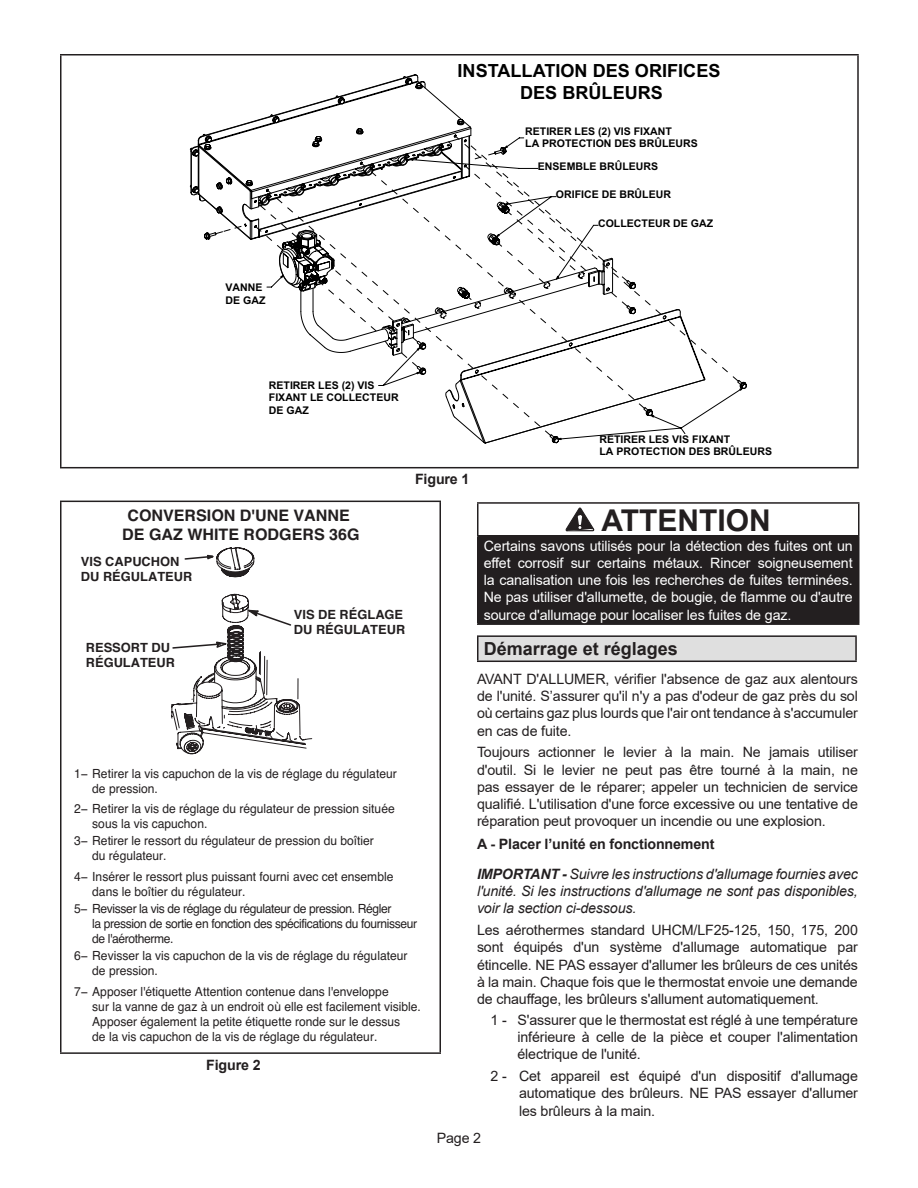
<style>
.page{position:relative;width:918px;height:1188px;background:#fff}
.page>*{position:absolute;margin:0;border:0;box-sizing:border-box;transform-origin:0 0}
.WARNING_20pt{font:700 30px "Arial";color:#231f20}
.t1{font:700 18.15px/21.8px "Arial";color:#000;text-align:center}
.Heading_12pt_Bold_Le{font:700 18px "Arial";color:#231f20}
.t2{font:700 15.75px/18.9px "Helvetica";color:#231f20;text-align:center}
.paragraph{font:14.25px/17.2px "Arial";letter-spacing:-.01em;color:#231f20;text-align:justify}
.White_10pt{font:14.25px/17.2px "Arial";letter-spacing:-.01em;color:#fff;text-align:justify}
.paragraph-2{font:italic 14.25px/17.2px "Arial";letter-spacing:-.01em;color:#231f20;text-align:justify}
.Paragraph_Bold{font:700 14.25px "Arial";letter-spacing:-.01em;color:#231f20}
.t3{font:12.6px/15.1px "Helvetica";color:#231f20;scale:.95 1}
.t4{font:12.6px/15.1px "Helvetica";letter-spacing:-.03em;color:#231f20;scale:.95 1}
.t5{font:700 12.6px/15.1px "Helvetica";color:#231f20}
.t6{font:700 10.5px/12.8px "Arial";color:#000}
.s1{font-weight:700}
</style>
<div class="page">
<hr style="left:60px;top:54px;width:799px;height:2px;background:#231f20">
<hr style="left:60px;top:56px;width:2px;height:411px;background:#231f20">
<hr style="left:857px;top:56px;width:2px;height:411px;background:#231f20">
<hr style="left:60px;top:467px;width:799px;height:1px;background:#231f20">
<svg style="left:190px;top:83px;width:515px;height:360px"></svg>
<hr style="left:60px;top:501px;width:381px;height:1px;background:#231f20">
<hr style="left:60px;top:502px;width:2px;height:550px;background:#231f20">
<hr style="left:440px;top:502px;width:1px;height:550px;background:#231f20">
<hr style="left:60px;top:1052px;width:381px;height:2px;background:#231f20">
<svg style="left:171px;top:547px;width:141px;height:207px"></svg>
<div style="left:478px;top:536px;width:381px;height:88px;background:#231f20"></div>
<hr style="left:477px;top:502px;width:383px;height:2px;background:#231f20">
<hr style="left:477px;top:504px;width:1px;height:31px;background:#231f20">
<hr style="left:858px;top:504px;width:2px;height:31px;background:#231f20">
<hr style="left:477px;top:535px;width:383px;height:2px;background:#231f20">
<hr style="left:477px;top:537px;width:1px;height:86px;background:#231f20">
<hr style="left:858px;top:537px;width:2px;height:86px;background:#231f20">
<hr style="left:477px;top:623px;width:383px;height:2px;background:#231f20">
<svg style="left:565px;top:507px;width:30px;height:25px"></svg>
<div style="left:478px;top:636px;width:378px;height:25px;background:#dfdfdf"></div>
<hr style="left:477px;top:635px;width:380px;height:2px;background:#231f20">
<hr style="left:477px;top:661px;width:380px;height:1px;background:#231f20">
<svg style="left:477px;top:637px;width:1px;height:24px"></svg>
<hr style="left:855px;top:637px;width:2px;height:24px;background:#231f20">
<p class="t1" style="left:458px;top:60px;width:264px">INSTALLATION DES ORIFICES<br>DES BRÛLEURS</p>
<p class="t6" style="left:525px;top:125px;width:174px">RETIRER LES (2) VIS FIXANT<br>LA PROTECTION DES BRÛLEURS</p>
<p class="t6" style="left:538px;top:160px;width:122px">ENSEMBLE BRÛLEURS</p>
<p class="t6" style="left:226px;top:281px;width:41px">VANNE<br>DE GAZ</p>
<p class="t6" style="left:556px;top:189px;width:117px">ORIFICE DE BRÛLEUR</p>
<p class="t6" style="left:598px;top:217px;width:117px">COLLECTEUR DE GAZ</p>
<p class="t6" style="left:269px;top:379px;width:131px">RETIRER LES (2) VIS<br>FIXANT LE COLLECTEUR<br>DE GAZ</p>
<p class="t2" style="left:122px;top:506px;width:239px">CONVERSION D'UNE VANNE<br>DE GAZ WHITE RODGERS 36G</p>
<p class="t5" style="left:81px;top:554px;width:113px">VIS CAPUCHON<br>DU RÉGULATEUR</p>
<p class="t5" style="left:86px;top:640px;width:91px">RESSORT DU<br>RÉGULATEUR</p>
<p class="t5" style="left:294px;top:607px;width:113px">VIS DE RÉGLAGE<br>DU RÉGULATEUR</p>
<p class="Paragraph_Bold" style="left:415px;top:469px;width:56px">Figure 1</p>
<p class="t3" style="left:92px;top:766px;width:322px;text-indent:-18px">1− Retirer la vis capuchon de la vis de réglage du régulateur de pression.</p>
<p class="t3" style="left:92px;top:802px;width:320px;text-indent:-18px">2− Retirer la vis de réglage du régulateur de pression située sous la vis capuchon.</p>
<p class="t3" style="left:92px;top:834px;width:298px;text-indent:-18px">3− Retirer le ressort du régulateur de pression du boîtier du régulateur.</p>
<p class="t3" style="left:92px;top:869px;width:318px;text-indent:-18px">4− Insérer le ressort plus puissant fourni avec cet ensemble dans le boîtier du régulateur.</p>
<p class="t4" style="left:92px;top:901px;width:343px;text-indent:-18px">5− Revisser la vis de réglage du régulateur de pression. Régler<br>la pression de sortie en fonction des spécifications du fournisseur de l'aérotherme.</p>
<p class="t3" style="left:92px;top:949px;width:333px;text-indent:-18px">6− Revisser la vis capuchon de la vis de réglage du régulateur de pression.</p>
<p class="t3" style="left:92px;top:984px;width:347px;text-indent:-18px">7− Apposer l'étiquette Attention contenue dans l'enveloppe<br>sur la vanne de gaz à un endroit où elle est facilement visible.<br>Apposer également la petite étiquette ronde sur le dessus<br>de la vis capuchon de la vis de réglage du régulateur.</p>
<p class="Paragraph_Bold" style="left:206px;top:1054px;width:56px">Figure 2</p>
<p class="t6" style="left:599px;top:433px;width:174px">RETIRER LES VIS FIXANT<br>LA PROTECTION DES BRÛLEURS</p>
<p class="WARNING_20pt" style="left:601px;top:500px;width:171px">ATTENTION</p>
<p class="White_10pt" style="left:484px;top:537px;width:370px">Certains savons utilisés pour la détection des fuites ont un effet corrosif sur certains métaux. Rincer soigneusement la canalisation une fois les recherches de fuites terminées.<br>Ne pas utiliser d'allumette, de bougie, de flamme ou d'autre source d'allumage pour localiser les fuites de gaz.</p>
<p class="Heading_12pt_Bold_Le" style="left:484px;top:636px;width:196px">Démarrage et réglages</p>
<p class="paragraph" style="left:477px;top:670px;width:382px">AVANT D'ALLUMER, vérifier l'absence de gaz aux alentours de l'unité. S’assurer qu'il n'y a pas d'odeur de gaz près du sol où certains gaz plus lourds que l'air ont tendance à s'accumuler en cas de fuite.</p>
<p class="paragraph" style="left:477px;top:744px;width:382px">Toujours actionner le levier à la main. Ne jamais utiliser d'outil. Si le levier ne peut pas être tourné à la main, ne pas essayer de le réparer; appeler un technicien de service qualifié. L'utilisation d'une force excessive ou une tentative de réparation peut provoquer un incendie ou une explosion.</p>
<p class="Paragraph_Bold" style="left:477px;top:834px;width:239px">A - Placer l’unité en fonctionnement</p>
<p class="paragraph-2" style="left:477px;top:865px;width:382px"><span class="s1">IMPORTANT -</span> Suivre les instructions d'allumage fournies avec l'unité. Si les instructions d'allumage ne sont pas disponibles, voir la section ci-dessous.</p>
<p class="paragraph" style="left:477px;top:921px;width:382px">Les aérothermes standard UHCM/LF25-125, 150, 175, 200 sont équipés d'un système d'allumage automatique par étincelle. NE PAS essayer d'allumer les brûleurs de ces unités à la main. Chaque fois que le thermostat envoie une demande de chauffage, les brûleurs s'allument automatiquement.</p>
<p class="paragraph" style="left:518px;top:1011px;width:342px;text-indent:-27px">1 - S'assurer que le thermostat est réglé à une température inférieure à celle de la pièce et couper l'alimentation électrique de l'unité.</p>
<p class="paragraph" style="left:519px;top:1067px;width:340px;text-indent:-28px">2 - Cet appareil est équipé d'un dispositif d'allumage automatique des brûleurs. NE PAS essayer d'allumer les brûleurs à la main.</p>
<p class="paragraph" style="left:437px;top:1129px;width:46px">Page 2</p>
</div>
